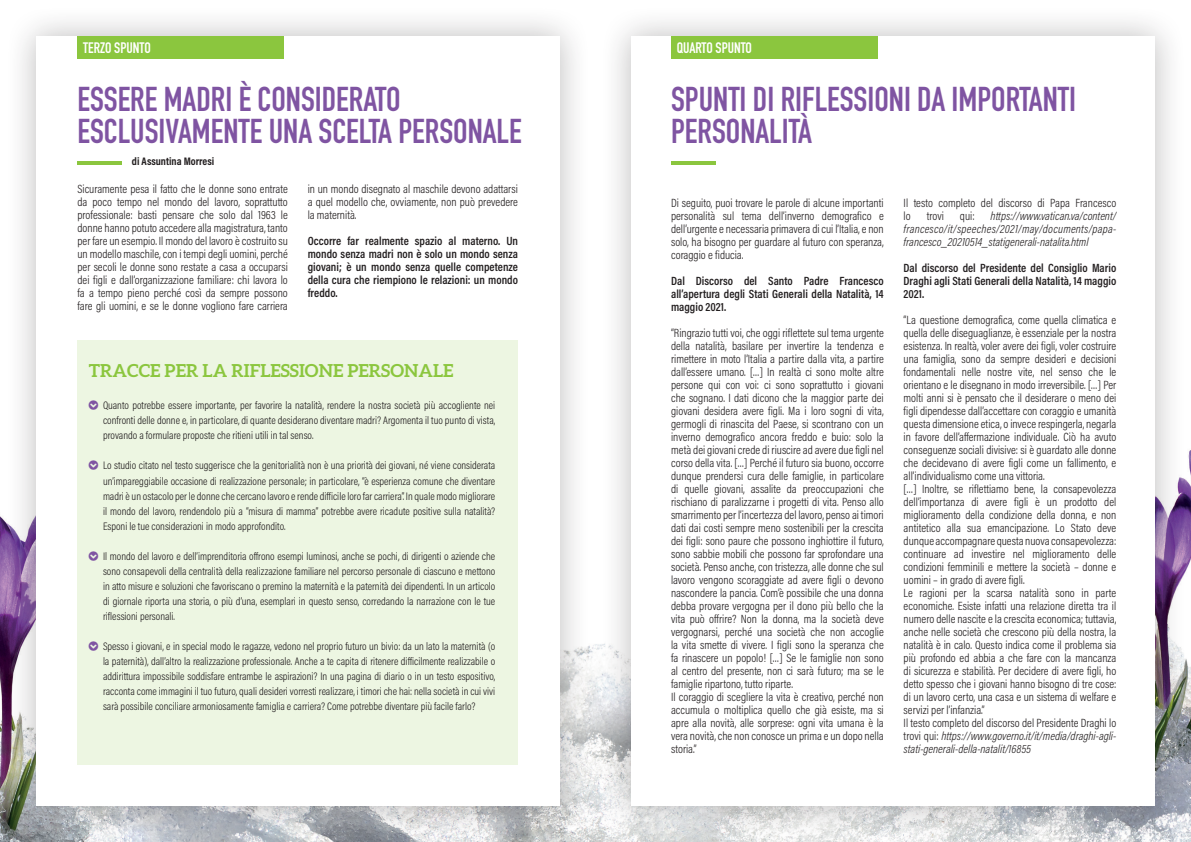
<style>
.page{position:relative;width:1191px;height:842px;background:#fff}
.page>*{position:absolute;margin:0;border:0;box-sizing:border-box;transform-origin:0 0}
.t1{font:700 34px/32px "DIN Condensed";color:#7f54a2}
.t2{font:700 18px "Aleo";color:#8bc63e}
.t3{font:700 15px "DIN Condensed";color:#fff}
.t4{font:300 12px/13px "Acumin Pro Cond";color:#231f20;text-align:justify}
.t5{font:600 12px/13px "Acumin Pro Cond";color:#231f20;text-align:justify}
.t6{font:italic 300 12px/13px "Acumin Pro Cond";color:#231f20;text-align:justify}
.t7{font:300 11px/15px "Acumin Pro Cond";color:#231f20;text-align:justify}
.t8{font:700 11px "Acumin Pro Cond";color:#231f20}
.s1{font-style:italic}
</style>
<div class="page">
<img style="left:0;top:450px;width:1191px;height:392px">
<div style="left:4px;top:4px;width:587px;height:834px;background:#231f20;opacity:.3"></div>
<div style="left:36px;top:36px;width:523px;height:770px;background:#fff"></div>
<div style="left:600px;top:4px;width:586px;height:834px;background:#231f20;opacity:.3"></div>
<div style="left:631px;top:36px;width:524px;height:770px;background:#fff"></div>
<div style="left:77px;top:36px;width:206px;height:23px;background:#8bc63e"></div>
<hr style="left:77px;top:161px;width:45px;height:3px;background:#8bc63e">
<div style="left:671px;top:36px;width:206px;height:23px;background:#8bc63e"></div>
<hr style="left:671px;top:161px;width:45px;height:3px;background:#8bc63e">
<div style="left:77px;top:340px;width:441px;height:425px;background:#edf6e2"></div>
<p class="t3" style="left:83px;top:37px;width:69px">TERZO SPUNTO</p>
<h1 class="t1" style="left:77px;top:82px;width:446px">ESSERE MADRI È CONSIDERATO<br>ESCLUSIVAMENTE UNA SCELTA PERSONALE</h1>
<p class="t8" style="left:132px;top:153px;width:84px">di Assuntina Morresi</p>
<p class="t4" style="left:77px;top:182px;width:212px">Sicuramente pesa il fatto che le donne sono entrate da poco tempo nel mondo del lavoro, soprattutto professionale: basti pensare che solo dal 1963 le donne hanno potuto accedere alla magistratura, tanto per fare un esempio. Il mondo del lavoro è costruito su un modello maschile, con i tempi degli uomini, perché per secoli le donne sono restate a casa a occuparsi dei figli e dall’organizzazione familiare: chi lavora lo fa a tempo pieno perché così da sempre possono fare gli uomini, e se le donne vogliono fare carriera</p>
<p class="t4" style="left:308px;top:182px;width:212px">in un mondo disegnato al maschile devono adattarsi a quel modello che, ovviamente, non può prevedere la maternità.</p>
<p class="t5" style="left:308px;top:234px;width:212px">Occorre far realmente spazio al materno. Un mondo senza madri non è solo un mondo senza giovani; è un mondo senza quelle competenze della cura che riempiono le relazioni: un mondo freddo.</p>
<h2 class="t2" style="left:89px;top:360px;width:366px">TRACCE PER LA RIFLESSIONE PERSONALE</h2>
<p class="t7" style="left:103px;top:398px;width:394px">Quanto potrebbe essere importante, per favorire la natalità, rendere la nostra società più accogliente nei confronti delle donne e, in particolare, di quante desiderano diventare madri? Argomenta il tuo punto di vista, provando a formulare proposte che ritieni utili in tal senso.</p>
<p class="t7" style="left:103px;top:458px;width:394px">Lo studio citato nel testo suggerisce che la genitorialità non è una priorità dei giovani, né viene considerata un’impareggiabile occasione di realizzazione personale; in particolare, “è esperienza comune che diventare madri è un ostacolo per le donne che cercano lavoro e rende difficile loro far carriera”. In quale modo migliorare il mondo del lavoro, rendendolo più a “misura di mamma” potrebbe avere ricadute positive sulla natalità?<br>Esponi le tue considerazioni in modo approfondito.</p>
<p class="t7" style="left:103px;top:548px;width:394px">Il mondo del lavoro e dell’imprenditoria offrono esempi luminosi, anche se pochi, di dirigenti o aziende che sono consapevoli della centralità della realizzazione familiare nel percorso personale di ciascuno e mettono in atto misure e soluzioni che favoriscano o premino la maternità e la paternità dei dipendenti. In un articolo di giornale riporta una storia, o più d’una, esemplari in questo senso, corredando la narrazione con le tue riflessioni personali.</p>
<p class="t7" style="left:103px;top:638px;width:394px">Spesso i giovani, e in special modo le ragazze, vedono nel proprio futuro un bivio: da un lato la maternità (o la paternità), dall’altro la realizzazione professionale. Anche a te capita di ritenere difficilmente realizzabile o addirittura impossibile soddisfare entrambe le aspirazioni? In una pagina di diario o in un testo espositivo, racconta come immagini il tuo futuro, quali desideri vorresti realizzare, i timori che hai: nella società in cui vivi sarà possibile conciliare armoniosamente famiglia e carriera? Come potrebbe diventare più facile farlo?</p>
<p class="t3" style="left:677px;top:37px;width:77px">QUARTO SPUNTO</p>
<h1 class="t1" style="left:671px;top:82px;width:406px">SPUNTI DI RIFLESSIONI DA IMPORTANTI<br>PERSONALITÀ</h1>
<p class="t4" style="left:671px;top:196px;width:214px">Di seguito, puoi trovare le parole di alcune importanti personalità sul tema dell’inverno demografico e dell’urgente e necessaria primavera di cui l’Italia, e non solo, ha bisogno per guardare al futuro con speranza, coraggio e fiducia.</p>
<p class="t5" style="left:671px;top:274px;width:214px">Dal Discorso del Santo Padre Francesco all’apertura degli Stati Generali della Natalità, 14 maggio 2021.</p>
<p class="t4" style="left:671px;top:326px;width:214px;text-align:left">“Ringrazio tutti voi, che oggi riflettete sul tema urgente della natalità, basilare per invertire la tendenza e rimettere in moto l’Italia a partire dalla vita, a partire dall’essere umano. […] In realtà ci sono molte altre persone qui con voi: ci sono soprattutto i giovani che sognano. I dati dicono che la maggior parte dei giovani desidera avere figli. Ma i loro sogni di vita, germogli di rinascita del Paese, si scontrano con un inverno demografico ancora freddo e buio: solo la metà dei giovani crede di riuscire ad avere due figli nel corso della vita. […] Perché il futuro sia buono, occorre dunque prendersi cura delle famiglie, in particolare di quelle giovani, assalite da preoccupazioni che rischiano di paralizzarne i progetti di vita. Penso allo smarrimento per l’incertezza del lavoro, penso ai timori dati dai costi sempre meno sostenibili per la crescita dei figli: sono paure che possono inghiottire il futuro, sono sabbie mobili che possono far sprofondare una società. Penso anche, con tristezza, alle donne che sul lavoro vengono scoraggiate ad avere figli o devono nascondere la pancia. Com’è possibile che una donna debba provare vergogna per il dono più bello che la vita può offrire? Non la donna, ma la società deve vergognarsi, perché una società che non accoglie la vita smette di vivere. I figli sono la speranza che fa rinascere un popolo! […] Se le famiglie non sono al centro del presente, non ci sarà futuro; ma se le famiglie ripartono, tutto riparte.<br>Il coraggio di scegliere la vita è creativo, perché non accumula o moltiplica quello che già esiste, ma si apre alla novità, alle sorprese: ogni vita umana è la vera novità, che non conosce un prima e un dopo nella storia.”</p>
<p class="t4" style="left:903px;top:196px;width:214px">Il testo completo del discorso di Papa Francesco lo</p>
<p class="t6" style="left:903px;top:209px;width:214px;text-indent:87px">https://www.vatican.va/content/ francesco/it/speeches/2021/may/documents/papa&shy;francesco_20210514_statigenerali-natalita.html</p>
<p class="t5" style="left:903px;top:261px;width:214px">Dal discorso del Presidente del Consiglio Mario Draghi agli Stati Generali della Natalità, 14 maggio 2021.</p>
<p class="t4" style="left:903px;top:313px;width:214px;text-align:left">“La questione demografica, come quella climatica e quella delle diseguaglianze, è essenziale per la nostra esistenza. In realtà, voler avere dei figli, voler costruire una famiglia, sono da sempre desideri e decisioni fondamentali nelle nostre vite, nel senso che le orientano e le disegnano in modo irreversibile. […] Per molti anni si è pensato che il desiderare o meno dei figli dipendesse dall’accettare con coraggio e umanità questa dimensione etica, o invece respingerla, negarla in favore dell’affermazione individuale. Ciò ha avuto conseguenze sociali divisive: si è guardato alle donne che decidevano di avere figli come un fallimento, e all’individualismo come una vittoria.<br>[…] Inoltre, se riflettiamo bene, la consapevolezza dell’importanza di avere figli è un prodotto del miglioramento della condizione della donna, e non antitetico alla sua emancipazione. Lo Stato deve dunque accompagnare questa nuova consapevolezza: continuare ad investire nel miglioramento delle condizioni femminili e mettere la società – donne e uomini – in grado di avere figli.<br>Le ragioni per la scarsa natalità sono in parte economiche. Esiste infatti una relazione diretta tra il numero delle nascite e la crescita economica; tuttavia, anche nelle società che crescono più della nostra, la natalità è in calo. Questo indica come il problema sia più profondo ed abbia a che fare con la mancanza di sicurezza e stabilità. Per decidere di avere figli, ho detto spesso che i giovani hanno bisogno di tre cose: di un lavoro certo, una casa e un sistema di welfare e servizi per l’infanzia.”<br>Il testo completo del discorso del Presidente Draghi lo trovi qui: <span class="s1">https://www.governo.it/it/media/draghi-agli&shy;stati-generali-della-natalit/16855</span></p>
<p class="t4" style="left:926px;top:209px;width:19px">trovi</p>
<p class="t4" style="left:960px;top:209px;width:16px">qui:</p>
</div>
